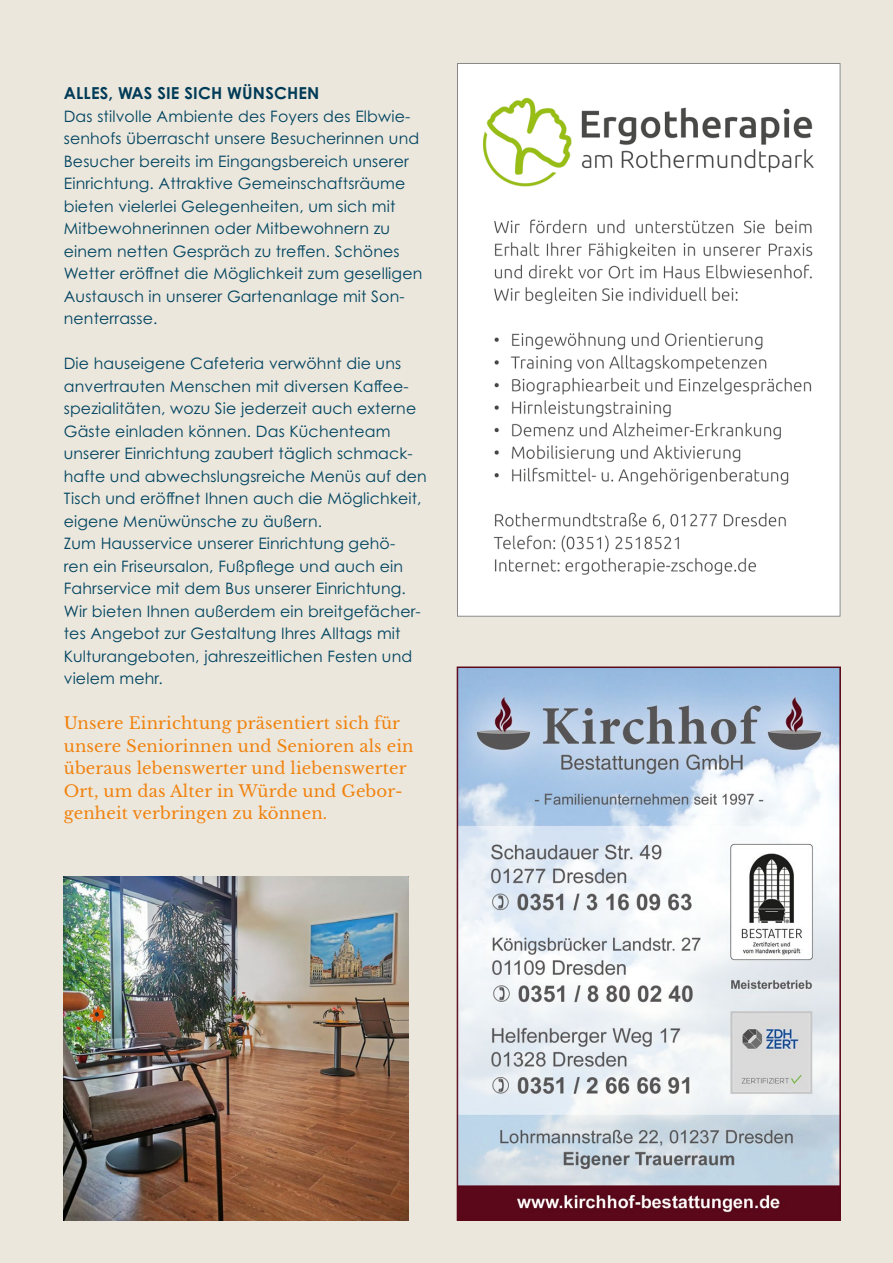
<style>
.page{position:relative;width:893px;height:1263px;background:#ece7dd}
.page>*{position:absolute;margin:0;border:0;box-sizing:border-box;transform-origin:0 0}
.t1{font:16.5px/22.5px "Libre Baskerville";letter-spacing:.01em;color:#f0830f}
.t2{font:700 16.5px "Century Gothic Pro";letter-spacing:.01em;color:#003b57}
.t3{font:15.75px/22.5px "Century Gothic Pro";letter-spacing:.01em;color:#004460}
</style>
<div class="page">
<img style="left:64px;top:876px;width:344px;height:344px">
<img style="left:459px;top:65px;width:379px;height:550px">
<svg style="left:459px;top:669px;width:379px;height:549px;background:#c5cad4"></svg>
<p class="t2" style="left:64px;top:83px;width:257px">ALLES, WAS SIE SICH WÜNSCHEN</p>
<p class="t3" style="left:64px;top:104px;width:360px">Das stilvolle Ambiente des Foyers des Elbwie&shy;senhofs überrascht unsere Besucherinnen und Besucher bereits im Eingangsbereich unserer Einrichtung. Attraktive Gemeinschaftsräume bieten vielerlei Gelegenheiten, um sich mit Mitbewohnerinnen oder Mitbewohnern zu einem netten Gespräch zu treffen. Schönes Wetter eröffnet die Möglichkeit zum geselligen Austausch in unserer Gartenanlage mit Son&shy;nenterrasse.</p>
<p class="t3" style="left:64px;top:352px;width:364px">Die hauseigene Cafeteria verwöhnt die uns anvertrauten Menschen mit diversen Kaffee&shy;spezialitäten, wozu Sie jederzeit auch externe Gäste einladen können. Das Küchenteam unserer Einrichtung zaubert täglich schmack&shy;hafte und abwechslungsreiche Menüs auf den Tisch und eröffnet Ihnen auch die Möglichkeit, eigene Menüwünsche zu äußern.<br>Zum Hausservice unserer Einrichtung gehö-<br>ren ein Friseursalon, Fußpflege und auch ein Fahrservice mit dem Bus unserer Einrichtung.<br>Wir bieten Ihnen außerdem ein breitgefächer&shy;tes Angebot zur Gestaltung Ihres Alltags mit Kulturangeboten, jahreszeitlichen Festen und vielem mehr.</p>
<p class="t1" style="left:64px;top:712px;width:351px">Unsere Einrichtung präsentiert sich für unsere Seniorinnen und Senioren als ein überaus lebenswerter und liebenswerter Ort, um das Alter in Würde und Gebor&shy;genheit verbringen zu können.</p>
</div>
